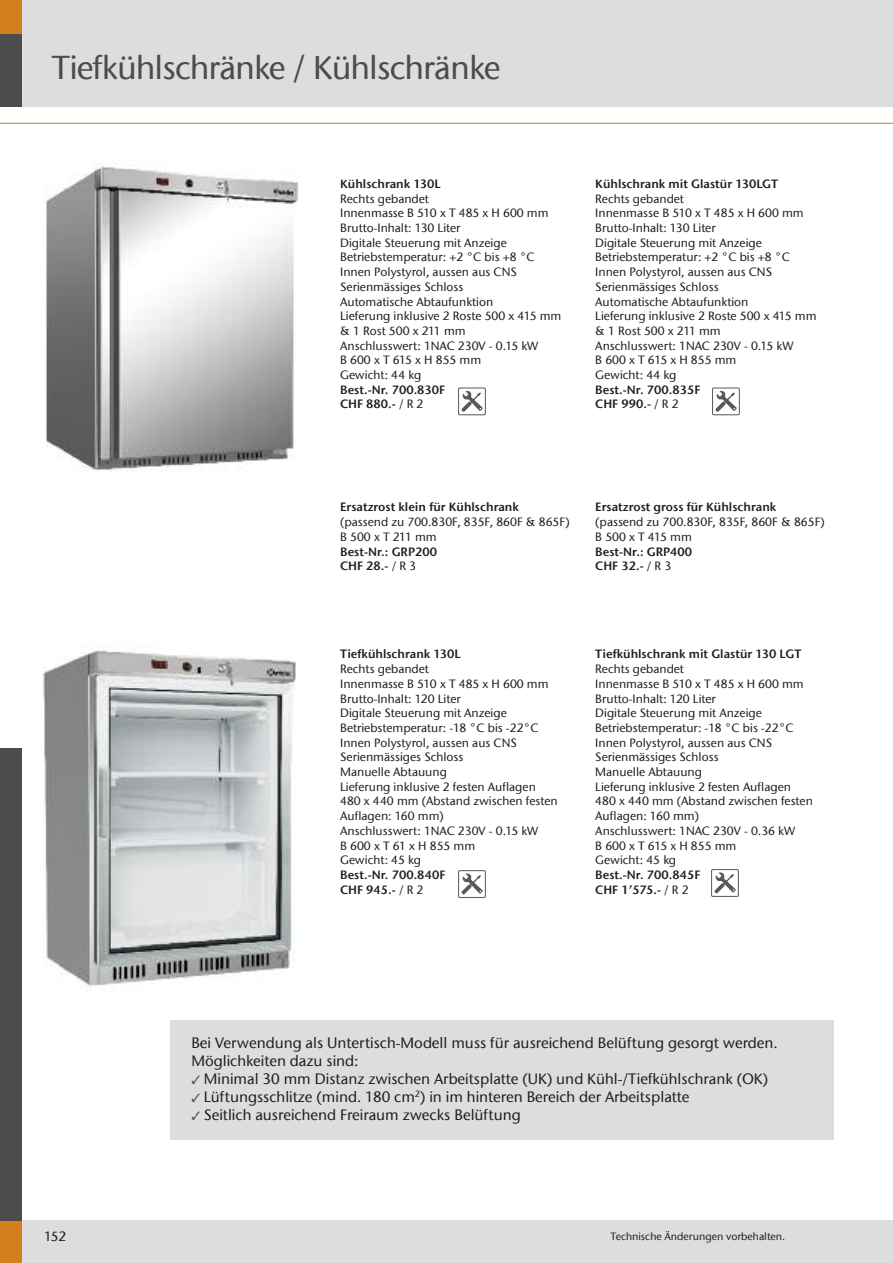
<style>
.page{position:relative;width:893px;height:1263px;background:#fff}
.page>*{position:absolute;margin:0;border:0;box-sizing:border-box;transform-origin:0 0}
.t1{font:500 33px "ITC Stone Sans Com";letter-spacing:-.025em;color:#4c4b4e}
.t2{font:500 15px/18px "ITC Stone Sans Com";color:#201e21}
.t3{font:500 13.5px "ITC Stone Sans Com";color:#201e21}
.t4{font:500 12px/14.7px "ITC Stone Sans Com";color:#201e21}
.t5{font:12px/14.7px "ITC Stone Sans Com Semi";color:#201e21}
.t6{font:500 10.5px "ITC Stone Sans Com";color:#201e21}
.s1{font-family:"ITC Stone Sans Com";font-weight:500}
.s2{color:#58595b}
</style>
<div class="page">
<div style="left:0;top:0;width:893px;height:106px;background:#deddde"></div>
<div style="left:0;top:0;width:21px;height:48px;background:#d57e1d"></div>
<div style="left:0;top:34px;width:21px;height:72px;background:#4c4b4e"></div>
<hr style="left:0;top:123px;width:893px;height:1px;background:#d57e1d">
<div style="left:0;top:1220px;width:893px;height:43px;background:#deddde"></div>
<div style="left:0;top:1199px;width:21px;height:64px;background:#d57e1d"></div>
<div style="left:0;top:748px;width:21px;height:472px;background:#4c4b4e"></div>
<img style="left:45px;top:162px;width:253px;height:310px">
<img style="left:43px;top:650px;width:253px;height:337px">
<svg style="left:461px;top:390px;width:22px;height:22px"></svg>
<div style="left:458px;top:388px;width:28px;height:27px;border:1px solid #57585a"></div>
<svg style="left:715px;top:390px;width:22px;height:22px"></svg>
<div style="left:712px;top:388px;width:28px;height:27px;border:1px solid #57585a"></div>
<svg style="left:461px;top:873px;width:22px;height:22px"></svg>
<div style="left:458px;top:870px;width:28px;height:28px;border:1px solid #57585a"></div>
<svg style="left:714px;top:872px;width:22px;height:22px"></svg>
<div style="left:711px;top:869px;width:28px;height:28px;border:1px solid #57585a"></div>
<div style="left:170px;top:1020px;width:663px;height:120px;background:#deddde"></div>
<h1 class="t1" style="left:52px;top:48px;width:450px">Tiefkühlschränke / Kühlschränke</h1>
<p class="t5" style="left:340px;top:176px;width:102px">Kühlschrank 130L</p>
<p class="t4" style="left:340px;top:191px;width:223px">Rechts gebandet<br>Innenmasse B 510 x T 485 x H 600 mm<br>Brutto-Inhalt: 130 Liter<br>Digitale Steuerung mit Anzeige<br>Betriebstemperatur: +2 °C bis +8 °C<br>Innen Polystyrol, aussen aus CNS<br>Serienmässiges Schloss<br>Automatische Abtaufunktion<br>Lieferung inklusive 2 Roste 500 x 415 mm &amp; 1 Rost 500 x 211 mm<br>Anschlusswert: 1NAC 230V - 0.15 kW<br>B600xT615xH855mm<br>Gewicht: 44 kg</p>
<p class="t5" style="left:340px;top:382px;width:107px">Best.-Nr. 700.830F<br>CHF 880.- <span class="s1">/ R 2</span></p>
<p class="t5" style="left:595px;top:176px;width:184px">Kühlschrank mit Glastür 130LGT</p>
<p class="t4" style="left:595px;top:191px;width:223px">Rechts gebandet<br>Innenmasse B 510 x T 485 x H 600 mm<br>Brutto-Inhalt: 130 Liter<br>Digitale Steuerung mit Anzeige<br>Betriebstemperatur: +2 °C bis +8 °C<br>Innen Polystyrol, aussen aus CNS<br>Serienmässiges Schloss<br>Automatische Abtaufunktion<br>Lieferung inklusive 2 Roste 500 x 415 mm &amp; 1 Rost 500 x 211 mm<br>Anschlusswert: 1NAC 230V - 0.15 kW<br>B600xT615xH855mm<br>Gewicht: 44 kg</p>
<p class="t5" style="left:595px;top:382px;width:107px">Best.-Nr. 700.835F<br>CHF 990.- <span class="s1">/ R 2</span></p>
<p class="t5" style="left:340px;top:500px;width:180px">Ersatzrost klein für Kühlschrank</p>
<p class="t4" style="left:340px;top:515px;width:231px">(passend zu 700.830F, 835F, 860F &amp; 865F)<br>B 500 x T 211 mm</p>
<p class="t5" style="left:340px;top:544px;width:98px">Best-Nr.: GRP200<br>CHF 28.- <span class="s1">/ R 3</span></p>
<p class="t5" style="left:595px;top:500px;width:183px">Ersatzrost gross für Kühlschrank</p>
<p class="t4" style="left:595px;top:515px;width:231px">(passend zu 700.830F, 835F, 860F &amp; 865F)<br>B 500 x T 415 mm</p>
<p class="t5" style="left:595px;top:544px;width:98px">Best-Nr.: GRP400<br>CHF 32.- <span class="s1">/ R 3</span></p>
<p class="t5" style="left:340px;top:647px;width:122px">Tiefkühlschrank 130L</p>
<p class="t4" style="left:340px;top:662px;width:219px">Rechts gebandet<br>Innenmasse B 510 x T 485 x H 600 mm<br>Brutto-Inhalt: 120 Liter<br>Digitale Steuerung mit Anzeige<br>Betriebstemperatur: -18 °C bis -22°C<br>Innen Polystyrol, aussen aus CNS<br>Serienmässiges Schloss<br>Manuelle Abtauung<br>Lieferung inklusive 2 festen Auflagen<br>480 x 440 mm (Abstand zwischen festen<br>Auflagen: 160 mm)<br>Anschlusswert: 1NAC 230V - 0.15 kW<br>B600xT61xH855mm<br>Gewicht: 45 kg</p>
<p class="t5" style="left:340px;top:867px;width:107px">Best.-Nr. 700.840F<br>CHF 945.- <span class="s1">/ R 2</span></p>
<p class="t5" style="left:595px;top:647px;width:208px">Tiefkühlschrank mit Glastür 130 LGT</p>
<p class="t4" style="left:595px;top:662px;width:219px">Rechts gebandet<br>Innenmasse B 510 x T 485 x H 600 mm<br>Brutto-Inhalt: 120 Liter<br>Digitale Steuerung mit Anzeige<br>Betriebstemperatur: -18 °C bis -22°C<br>Innen Polystyrol, aussen aus CNS<br>Serienmässiges Schloss<br>Manuelle Abtauung<br>Lieferung inklusive 2 festen Auflagen<br>480 x 440 mm (Abstand zwischen festen<br>Auflagen: 160 mm)<br>Anschlusswert: 1NAC 230V - 0.36 kW<br>B600xT615xH855mm<br>Gewicht: 45 kg</p>
<p class="t5" style="left:595px;top:867px;width:107px">Best.-Nr. 700.845F<br>CHF 1’575.- <span class="s1">/ R 2</span></p>
<p class="t3" style="left:44px;top:1228px;width:24px">152</p>
<p class="t2" style="left:191px;top:1033px;width:588px">Bei Verwendung als Untertisch-Modell muss für ausreichend Belüftung gesorgt werden.<br>Möglichkeiten dazu sind:</p>
<p class="t2" style="left:191px;top:1069px;width:578px"><span class="s2">✓</span> Minimal 30 mm Distanz zwischen Arbeitsplatte (UK) und Kühl-/Tiefkühlschrank (OK)</p>
<p class="t2" style="left:191px;top:1087px;width:500px"><span class="s2">✓</span> Lüftungsschlitze (mind. 180 cm<sup>2</sup>) in im hinteren Bereich der Arbeitsplatte</p>
<p class="t2" style="left:191px;top:1105px;width:331px"><span class="s2">✓</span> Seitlich ausreichend Freiraum zwecks Belüftung</p>
<p class="t2" style="left:208px;top:1033px;width:588px">Bei Verwendung als Un ertisch-Modell muss für ausreichend Belüftung gesorgt werden.<br>Möglichk iten dazu sind:</p>
<p class="t2" style="left:208px;top:1069px;width:578px"><span class="s2">✓</span> Minimal 30 mm Distanz zwischen Arbeitsplatte (UK) und Kühl-/Tiefkühlschrank (OK)</p>
<p class="t2" style="left:208px;top:1087px;width:500px"><span class="s2">✓</span> Lüftungsschlitze (mind. 180 cm<sup>2</sup>) n im hinteren Bereich de Arbeitsplatte</p>
<p class="t2" style="left:208px;top:1105px;width:331px"><span class="s2">✓</span> Seitlich ausreichend F eiraum zwecks Belüftung</p>
<p class="t6" style="left:610px;top:1230px;width:176px">Technische Änderungen vorbehalten.</p>
</div>
